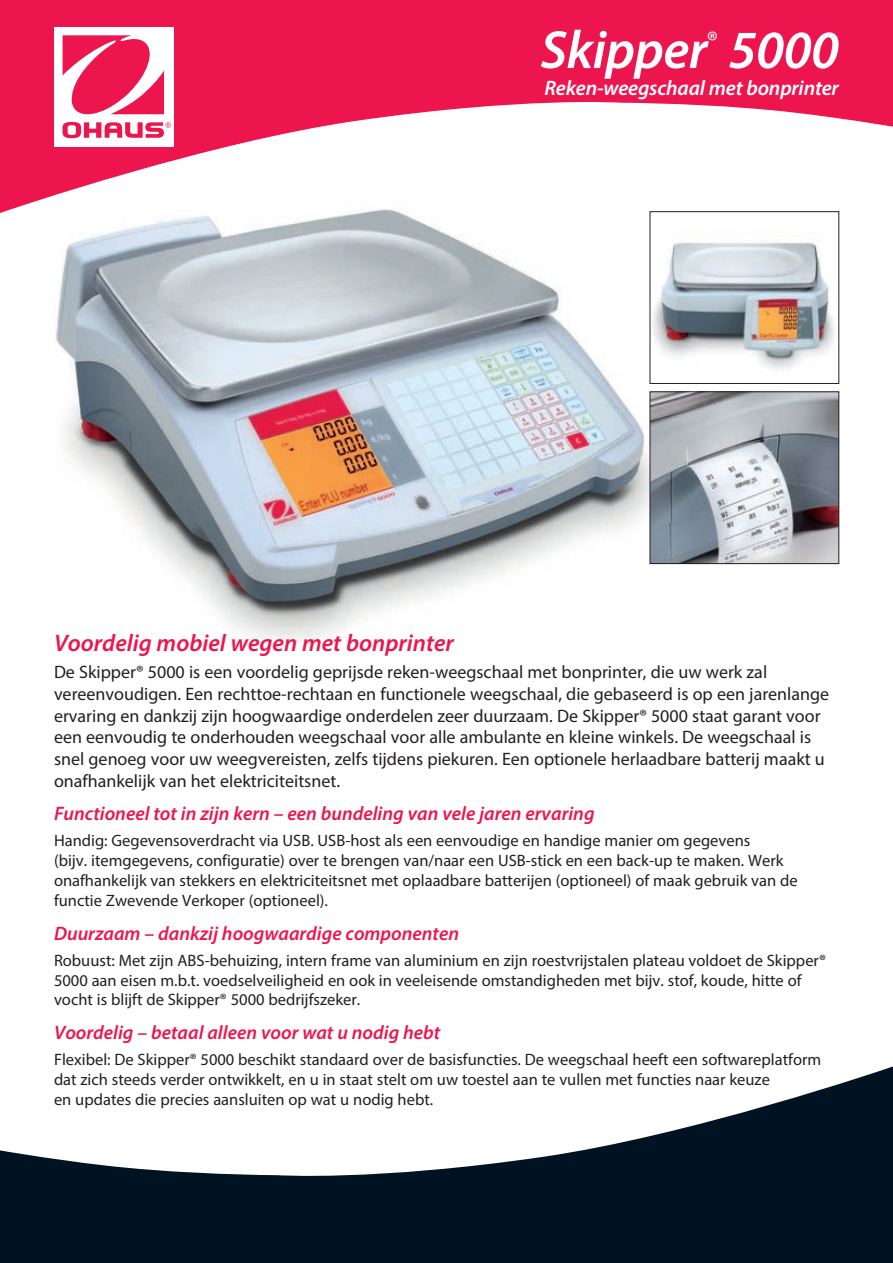
<style>
.page{position:relative;width:893px;height:1263px;background:#fff}
.page>*{position:absolute;margin:0;border:0;box-sizing:border-box;transform-origin:0 0}
.t1{font:italic 600 54px "Myriad Pro";letter-spacing:-.01em;color:#fff}
.t2{font:italic 600 24px "Myriad Pro";color:#ed154e}
.t3{font:italic 600 21px "Myriad Pro";letter-spacing:-.01em;color:#fff}
.t4{font:italic 600 19.5px "Myriad Pro";color:#ed154e}
.t5{font:18px/21.6px "Myriad Pro";color:#231f20}
.t6{font:16.5px/19.8px "Myriad Pro";color:#231f20}
</style>
<div class="page">
<svg style="left:0;top:0;width:893px;height:220px;fill:#ed154e"></svg>
<div style="left:54px;top:27px;width:120px;height:119px;background:#fff"></div>
<svg style="left:62px;top:35px;width:109px;height:103px"></svg>
<svg style="left:0;top:1066px;width:893px;height:197px;fill:#001322"></svg>
<div style="left:54px;top:200px;width:785px;height:446px;background:#fff"></div>
<img style="left:56px;top:209px;width:709px;height:431px">
<img style="left:652px;top:214px;width:185px;height:168px">
<img style="left:652px;top:394px;width:185px;height:168px">
<div style="left:650px;top:392px;width:189px;height:172px;border:1px solid #231f20"></div>
<h1 class="t1" style="left:540px;top:16px;width:300px">Skipper<sup>®</sup> 5000</h1>
<p class="t3" style="left:544px;top:75px;width:296px">Reken-weegschaal met bonprinter</p>
<h2 class="t2" style="left:54px;top:627px;width:401px">Voordelig mobiel wegen met bonprinter</h2>
<p class="t5" style="left:54px;top:661px;width:777px">De Skipper® 5000 is een voordelig geprijsde reken-weegschaal met bonprinter, die uw werk zal vereenvoudigen. Een rechttoe-rechtaan en functionele weegschaal, die gebaseerd is op een jarenlange ervaring en dankzij zijn hoogwaardige onderdelen zeer duurzaam. De Skipper® 5000 staat garant voor een eenvoudig te onderhouden weegschaal voor alle ambulante en kleine winkels. De weegschaal is snel genoeg voor uw weegvereisten, zelfs tijdens piekuren. Een optionele herlaadbare batterij maakt u onafhankelijk van het elektriciteitsnet.</p>
<p class="t4" style="left:54px;top:801px;width:542px">Functioneel tot in zijn kern – een bundeling van vele jaren ervaring</p>
<p class="t6" style="left:54px;top:831px;width:745px">Handig: Gegevensoverdracht via USB. USB-host als een eenvoudige en handige manier om gegevens<br>(bijv. itemgegevens, configuratie) over te brengen van/naar een USB-stick en een back-up te maken. Werk onafhankelijk van stekkers en elektriciteitsnet met oplaadbare batterijen (optioneel) of maak gebruik van de functie Zwevende Verkoper (optioneel).</p>
<p class="t4" style="left:54px;top:921px;width:407px">Duurzaam – dankzij hoogwaardige componenten</p>
<p class="t6" style="left:54px;top:950px;width:773px">Robuust: Met zijn ABS-behuizing, intern frame van aluminium en zijn roestvrijstalen plateau voldoet de Skipper®<br>5000 aan eisen m.b.t. voedselveiligheid en ook in veeleisende omstandigheden met bijv. stof, koude, hitte of vocht is blijft de Skipper® 5000 bedrijfszeker.</p>
<p class="t4" style="left:54px;top:1020px;width:388px">Voordelig – betaal alleen voor wat u nodig hebt</p>
<p class="t6" style="left:54px;top:1050px;width:769px">Flexibel: De Skipper® 5000 beschikt standaard over de basisfuncties. De weegschaal heeft een softwareplatform dat zich steeds verder ontwikkelt, en u in staat stelt om uw toestel aan te vullen met functies naar keuze<br>en updates die precies aansluiten op wat u nodig hebt.</p>
</div>
